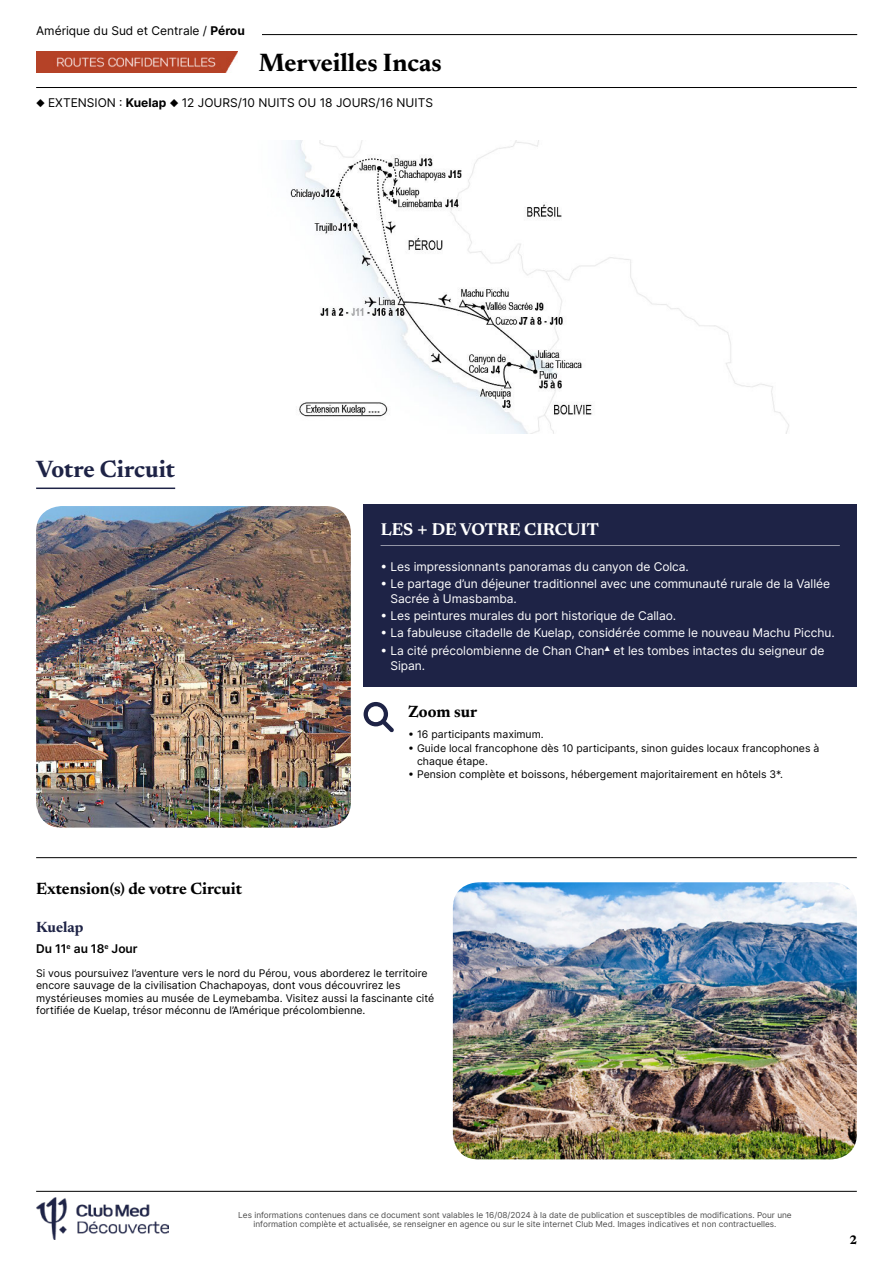
<style>
.page{position:relative;width:893px;height:1263px;background:#fff}
.page>*{position:absolute;margin:0;border:0;box-sizing:border-box;transform-origin:0 0}
.t1{font:700 25.5px "Newsreader 24 pt";color:#000}
.t2{font:700 24px "Newsreader 24 pt";color:#1e2346}
.t3{font:700 17.25px "Newsreader 24 pt";color:#fff}
.t4{font:700 16.5px "Newsreader 24 pt";color:#000}
.t5{font:700 15px "Newsreader 24 pt";color:#1e2346}
.t6{font:700 12.6px "Newsreader 24 pt";color:#000}
.t7{font:12px/15px "Inter";letter-spacing:-.005em;color:#fff}
.t8{font:12px "Inter";color:#000}
.t9{font:600 12px "Inter";color:#000}
.t10{font:10.5px/12.6px "Inter";color:#000}
.t11{font:8.25px/9px "Inter";color:#4d4d4d;text-align:center}
.s1{font-weight:700}
.s2{font-size:22.5px}
</style>
<div class="page">
<hr style="left:64px;top:34px;width:793px;height:1px;background:#000">
<img style="left:36px;top:51px;width:201px;height:21px">
<hr style="left:36px;top:87px;width:821px;height:1px;background:#000">
<div style="left:36px;top:26px;width:226px;height:17px;background:#fff"></div>
<hr style="left:36px;top:1191px;width:821px;height:1px;background:#000">
<img style="left:36px;top:1197px;width:132px;height:42px">
<img style="left:453px;top:882px;width:404px;height:277px">
<div style="left:364px;top:505px;width:493px;height:47px;background:#1e2346"></div>
<hr style="left:381px;top:545px;width:459px;height:2px;background:#fff">
<div style="left:364px;top:546px;width:493px;height:42px;background:#1e2346"></div>
<div style="left:364px;top:563px;width:493px;height:57px;background:#1e2346"></div>
<div style="left:364px;top:612px;width:493px;height:42px;background:#1e2346"></div>
<div style="left:364px;top:629px;width:493px;height:58px;background:#1e2346"></div>
<svg style="left:364px;top:702px;width:30px;height:30px"></svg>
<img style="left:36px;top:506px;width:315px;height:322px">
<hr style="left:36px;top:857px;width:821px;height:1px;background:#000">
<hr style="left:36px;top:487px;width:139px;height:2px;background:#1e2346">
<img style="left:290px;top:140px;width:499px;height:294px">
<p class="t8" style="left:36px;top:22px;width:210px">Amérique du Sud et Centrale / <span class="s1">Pérou</span></p>
<h1 class="t1" style="left:259px;top:44px;width:185px">Merveilles Incas</h1>
<p class="t8" style="left:36px;top:93px;width:398px">◆ EXTENSION : <span class="s1">Kuelap</span> ◆ 12 JOURS/10 NUITS OU 18 JOURS/16 NUITS</p>
<h2 class="t2" style="left:36px;top:452px;width:141px">Votre Circuit</h2>
<h3 class="t3" style="left:381px;top:517px;width:220px">LES <span class="s2">+</span> DE VOTRE CIRCUIT</h3>
<p class="t7" style="left:381px;top:559px;width:310px">• Les impressionnants panoramas du canyon de Colca.</p>
<p class="t7" style="left:391px;top:576px;width:441px;text-indent:-10px">• Le partage d’un déjeuner traditionnel avec une communauté rurale de la Vallée<br>Sacrée à Umasbamba.</p>
<p class="t7" style="left:381px;top:608px;width:297px">• Les peintures murales du port historique de Callao.</p>
<p class="t7" style="left:381px;top:625px;width:456px">• La fabuleuse citadelle de Kuelap, considérée comme le nouveau Machu Picchu.</p>
<p class="t7" style="left:391px;top:642px;width:435px;text-indent:-10px">• La cité précolombienne de Chan Chan▲ et les tombes intactes du seigneur de<br>Sipan.</p>
<h3 class="t4" style="left:408px;top:700px;width:70px">Zoom sur</h3>
<p class="t10" style="left:408px;top:728px;width:137px">• 16 participants maximum.</p>
<p class="t10" style="left:417px;top:741px;width:404px;text-indent:-9px">• Guide local francophone dès 10 participants, sinon guides locaux francophones à chaque étape.</p>
<p class="t10" style="left:408px;top:768px;width:376px">• Pension complète et boissons, hébergement majoritairement en hôtels 3*.</p>
<h3 class="t4" style="left:36px;top:877px;width:208px">Extension(s) de votre Circuit</h3>
<h3 class="t5" style="left:36px;top:917px;width:49px">Kuelap</h3>
<p class="t9" style="left:36px;top:940px;width:103px">Du 11<sup>e</sup> au 18<sup>e</sup> Jour</p>
<p class="t10" style="left:36px;top:966px;width:400px">Si vous poursuivez l’aventure vers le nord du Pérou, vous aborderez le territoire encore sauvage de la civilisation Chachapoyas, dont vous découvrirez les mystérieuses momies au musée de Leymebamba. Visitez aussi la fascinante cité fortifiée de Kuelap, trésor méconnu de l’Amérique précolombienne.</p>
<p class="t11" style="left:238px;top:1210px;width:555px">Les informations contenues dans ce document sont valables le 16/08/2024 à la date de publication et susceptibles de modifications. Pour une information complète et actualisée, se renseigner en agence ou sur le site internet Club Med. Images indicatives et non contractuelles.</p>
<p class="t6" style="left:849px;top:1230px;width:9px">2</p>
</div>
